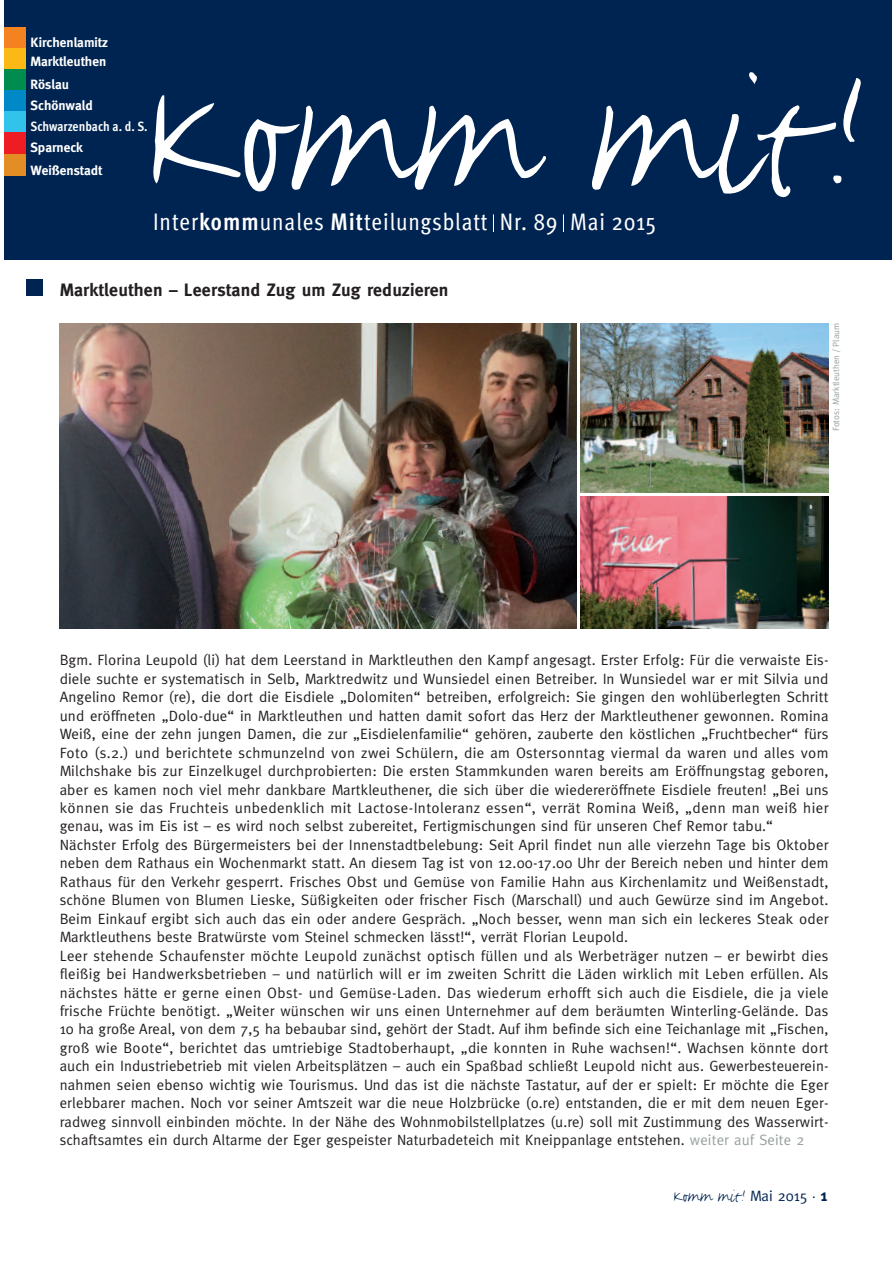
<style>
.page{position:relative;width:893px;height:1263px;background:#fff}
.page>*{position:absolute;margin:0;border:0;box-sizing:border-box;transform-origin:0 0}
.t1{font:194.25px "FF Justlefthand+DXNLOR";color:#fff}
.t2{font:23.85px "Meta Cond Book Roman+XJRGNT";letter-spacing:.04em;color:#fff}
.t3{font:19.5px "FF Justlefthand+DXNLOR";color:#002451}
.t4{font:18px "Meta Bold+BMYQCL";letter-spacing:.01em;color:#231f20}
.t5{font:15px/18.5px "Meta Normal+WVFWAV";letter-spacing:.015em;color:#231f20}
.t6{font:13.5px/19.6px "Meta Bold+BMYQCL";color:#fff}
.t7{font:13.5px "Meta Cond Bold Roman+FOZEPD";letter-spacing:-.005em;color:#fff}
.t8{font:9px "Meta Normal+WVFWAV";color:#96a29c}
.s1{font-family:"Meta Cond Bold Roman+FOZEPD"}
.s2{color:#96a29c}
.s3{font-family:"Meta Normal+WVFWAV";font-size:15px}
.s4{font-family:"Meta Normal+WVFWAV";font-size:13.5px}
.s5{font-family:"Meta Bold+BMYQCL";font-size:16.5px}
</style>
<div class="page">
<img style="left:4px;top:0;width:887px;height:629px">
<p class="t6" style="left:31px;top:32px;width:79px">Kirchenlamitz<br>Marktleuthen</p>
<p class="t6" style="left:31px;top:96px;width:64px">Schönwald</p>
<p class="t6" style="left:31px;top:136px;width:73px;line-height:22.6px">Sparneck<br>Weißenstadt</p>
<h1 class="t1" style="left:142px;top:5px;width:732px">Komm mit!</h1>
<h2 class="t2" style="left:153px;top:213px;width:505px">Inter<span class="s1">komm</span>unales <span class="s1">Mit</span>teilungsblatt Nr. 89 Mai 2015</h2>
<p class="t6" style="left:31px;top:74px;width:40px">Röslau</p>
<p class="t7" style="left:31px;top:121px;width:119px">Schwarzenbach a. d. S.</p>
<p class="t4" style="left:60px;top:279px;width:390px">Marktleuthen – Leerstand Zug um Zug reduzieren</p>
<p class="t8" style="left:831px;top:431px;width:110px;rotate:-90deg">Fotos: Marktleuthen / Plaum</p>
<p class="t5" style="left:60px;top:651px;width:770px">Bgm. Florina Leupold (li) hat dem Leerstand in Marktleuthen den Kampf angesagt. Erster Erfolg: Für die verwaiste Eis&shy;diele suchte er systematisch in Selb, Marktredwitz und Wunsiedel einen Betreiber. In Wunsiedel war er mit Silvia und Angelino Remor (re), die dort die Eisdiele „Dolomiten“ betreiben, erfolgreich: Sie gingen den wohlüberlegten Schritt und eröffneten „Dolo-due“ in Marktleuthen und hatten damit sofort das Herz der Marktleuthener gewonnen. Romina Weiß, eine der zehn jungen Damen, die zur „Eisdielenfamilie“ gehören, zauberte den köstlichen „Fruchtbecher“ fürs Foto (s.2.) und berichtete schmunzelnd von zwei Schülern, die am Ostersonntag viermal da waren und alles vom Milchshake bis zur Einzelkugel durchprobierten: Die ersten Stammkunden waren bereits am Eröffnungstag geboren, aber es kamen noch viel mehr dankbare Martkleuthener, die sich über die wiedereröffnete Eisdiele freuten! „Bei uns können sie das Fruchteis unbedenklich mit Lactose-Intoleranz essen“, verrät Romina Weiß, „denn man weiß hier genau, was im Eis ist – es wird noch selbst zubereitet, Fertigmischungen sind für unseren Chef Remor tabu.“ Nächster Erfolg des Bürgermeisters bei der Innenstadtbelebung: Seit April findet nun alle vierzehn Tage bis Oktober neben dem Rathaus ein Wochenmarkt statt. An diesem Tag ist von 12.00-17.00 Uhr der Bereich neben und hinter dem Rathaus für den Verkehr gesperrt. Frisches Obst und Gemüse von Familie Hahn aus Kirchenlamitz und Weißenstadt, schöne Blumen von Blumen Lieske, Süßigkeiten oder frischer Fisch (Marschall) und auch Gewürze sind im Angebot.<br>Beim Einkauf ergibt sich auch das ein oder andere Gespräch. „Noch besser, wenn man sich ein leckeres Steak oder Marktleuthens beste Bratwürste vom Steinel schmecken lässt!“, verrät Florian Leupold.<br>Leer stehende Schaufenster möchte Leupold zunächst optisch füllen und als Werbeträger nutzen – er bewirbt dies fleißig bei Handwerksbetrieben – und natürlich will er im zweiten Schritt die Läden wirklich mit Leben erfüllen. Als nächstes hätte er gerne einen Obst- und Gemüse-Laden. Das wiederum erhofft sich auch die Eisdiele, die ja viele frische Früchte benötigt. „Weiter wünschen wir uns einen Unternehmer auf dem beräumten Winterling-Gelände. Das 10 ha große Areal, von dem 7,5 ha bebaubar sind, gehört der Stadt. Auf ihm befinde sich eine Teichanlage mit „Fischen, groß wie Boote“, berichtet das umtriebige Stadtoberhaupt, „die konnten in Ruhe wachsen!“. Wachsen könnte dort auch ein Industriebetrieb mit vielen Arbeitsplätzen – auch ein Spaßbad schließt Leupold nicht aus. Gewerbesteuerein&shy;nahmen seien ebenso wichtig wie Tourismus. Und das ist die nächste Tastatur, auf der er spielt: Er möchte die Eger erlebbarer machen. Noch vor seiner Amtszeit war die neue Holzbrücke (o.re) entstanden, die er mit dem neuen Eger&shy;radweg sinnvoll einbinden möchte. In der Nähe des Wohnmobilstellplatzes (u.re) soll mit Zustimmung des Wasserwirt&shy;schaftsamtes ein durch Altarme der Eger gespeister Naturbadeteich mit Kneippanlage entstehen. <span class="s2">weiter auf Seite 2</span></p>
<h3 class="t3" style="left:673px;top:1182px;width:156px">Komm mit! <span class="s3">Mai 2015</span> <span class="s4">·</span> <span class="s5">1</span></h3>
</div>
